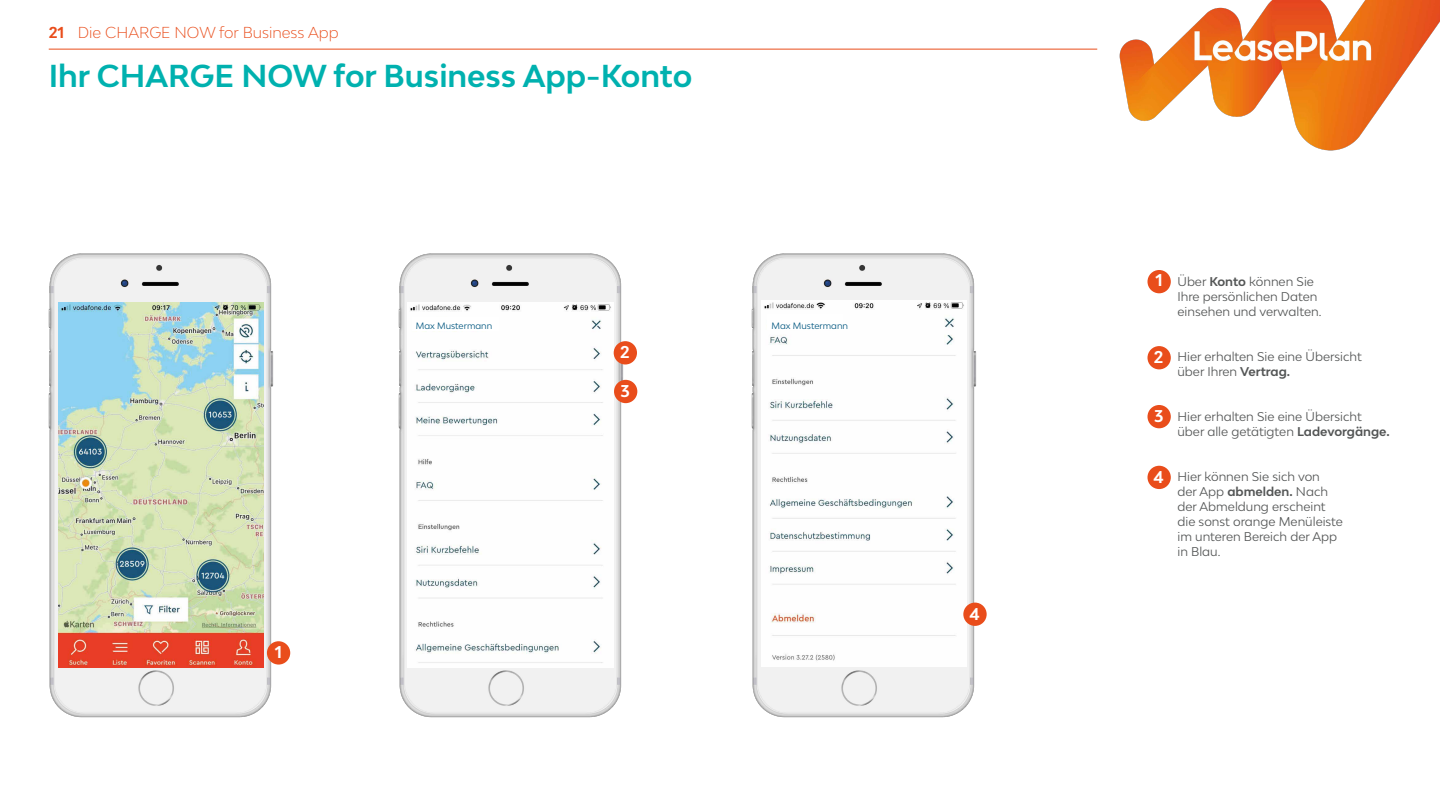
<style>
.page{position:relative;width:1440px;height:810px;background:#fff}
.page>*{position:absolute;margin:0;border:0;box-sizing:border-box;transform-origin:0 0}
.t1{font:700 30px "Lease Plan";color:#00b1af}
.t2{font:700 16.12px "Lease Plan";color:#fff}
.t3{font:300 15px "Lease Plan";color:#e94d1b}
.t4{font:12px/15px "Lease Plan";color:#545656}
.t5{font:8.7px "Lease Plan";color:#00567f}
.s1{font-weight:700}
</style>
<div class="page">
<img style="left:1120px;top:0;width:320px;height:151px">
<img style="left:752px;top:254px;width:225px;height:464px">
<img style="left:761px;top:301px;width:206px;height:365px">
<div style="left:768px;top:314px;width:75px;height:16px;background:#fff"></div>
<img style="left:49px;top:254px;width:225px;height:464px">
<img style="left:58px;top:303px;width:206px;height:365px">
<div style="left:1147px;top:270px;width:24px;height:23px;background:#e94d1b;border-radius:50%"></div>
<div style="left:1147px;top:346px;width:24px;height:23px;background:#e94d1b;border-radius:50%"></div>
<div style="left:1147px;top:405px;width:24px;height:23px;background:#e94d1b;border-radius:50%"></div>
<div style="left:267px;top:641px;width:23px;height:24px;background:#e94d1b;border-radius:50%"></div>
<img style="left:398px;top:254px;width:225px;height:464px">
<img style="left:408px;top:303px;width:205px;height:365px">
<div style="left:614px;top:341px;width:23px;height:23px;background:#e94d1b;border-radius:50%"></div>
<div style="left:614px;top:380px;width:23px;height:23px;background:#e94d1b;border-radius:50%"></div>
<div style="left:963px;top:603px;width:24px;height:23px;background:#e94d1b;border-radius:50%"></div>
<div style="left:1147px;top:466px;width:24px;height:23px;background:#e94d1b;border-radius:50%"></div>
<hr style="left:49px;top:49px;width:1048px;height:1px;background:#e94d1b">
<div style="left:412px;top:318px;width:87px;height:13px;background:#fff"></div>
<p class="t3" style="left:49px;top:23px;width:292px"><span class="s1">21</span> Die CHARGE NOW for Business App</p>
<h1 class="t1" style="left:49px;top:57px;width:645px">Ihr CHARGE NOW for Business App-Konto</h1>
<p class="t5" style="left:416px;top:320px;width:78px">Max Mustermann</p>
<h2 class="t2" style="left:620px;top:342px;width:11px">2</h2>
<h2 class="t2" style="left:621px;top:380px;width:11px">3</h2>
<p class="t5" style="left:772px;top:320px;width:78px">Max Mustermann</p>
<h2 class="t2" style="left:275px;top:641px;width:9px">1</h2>
<h2 class="t2" style="left:969px;top:603px;width:12px">4</h2>
<h2 class="t2" style="left:1156px;top:270px;width:9px">1</h2>
<h2 class="t2" style="left:1154px;top:347px;width:11px">2</h2>
<h2 class="t2" style="left:1154px;top:406px;width:11px">3</h2>
<h2 class="t2" style="left:1154px;top:466px;width:12px">4</h2>
<p class="t4" style="left:1178px;top:273px;width:145px">Über <span class="s1">Konto</span> können Sie<br>Ihre persönlichen Daten einsehen und verwalten.</p>
<p class="t4" style="left:1178px;top:348px;width:186px">Hier erhalten Sie eine Übersicht über Ihren <span class="s1">Vertrag.</span></p>
<p class="t4" style="left:1178px;top:408px;width:214px">Hier erhalten Sie eine Übersicht über alle getätigten <span class="s1">Ladevorgänge.</span></p>
<p class="t4" style="left:1178px;top:468px;width:167px">Hier können Sie sich von<br>der App <span class="s1">abmelden.</span> Nach der Abmeldung erscheint die sonst orange Menüleiste im unteren Bereich der App in Blau.</p>
</div>
